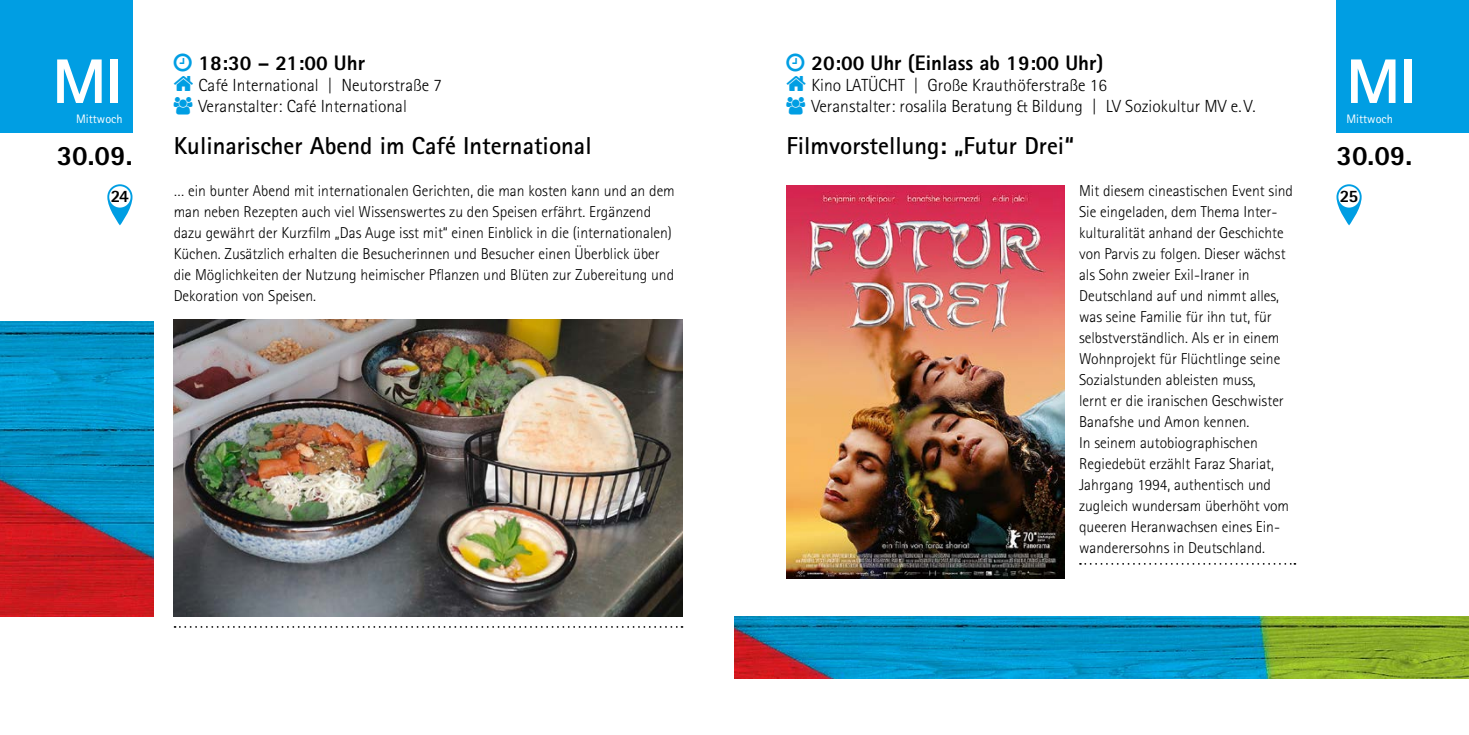
<style>
.page{position:relative;width:1469px;height:735px;background:#fff}
.page>*{position:absolute;margin:0;border:0;box-sizing:border-box;transform-origin:0 0}
.t1{font:800 63px "Rotis Sans Serif";color:#fff}
.t2{font:800 28px "Rotis Sans Serif";color:#000}
.t3{font:700 24.5px "Rotis Sans Serif";color:#000}
.t4{font:800 21px "Rotis Sans Serif";color:#000}
.t5{font:300 17.5px/21px "Rotis Sans Serif";color:#000}
.t6{font:800 17.5px "Rotis Sans Serif";color:#000}
.t7{font:300 15.75px/21px "Rotis Sans Serif";color:#000}
.t8{font:12.25px "Rotis Sans Serif";color:#fff}
</style>
<div class="page">
<svg style="left:1079px;top:563px;width:216px;height:1px"></svg>
<div style="left:1336px;top:0;width:132px;height:132px;background:#009ee3"></div>
<div style="left:0;top:0;width:132px;height:132px;background:#009ee3"></div>
<svg style="left:174px;top:626px;width:508px;height:1px"></svg>
<img style="left:174px;top:319px;width:508px;height:296px">
<img style="left:786px;top:185px;width:278px;height:393px">
<img style="left:0;top:321px;width:154px;height:294px">
<img style="left:734px;top:616px;width:734px;height:61px">
<svg style="left:107px;top:184px;width:25px;height:41px"></svg>
<div style="left:109px;top:186px;width:22px;height:21px;background:#fff;border-radius:50%"></div>
<svg style="left:1336px;top:184px;width:25px;height:41px"></svg>
<div style="left:1338px;top:186px;width:21px;height:21px;background:#fff;border-radius:50%"></div>
<h3 class="t4" style="left:811px;top:49px;width:294px">20:00 Uhr (Einlass ab 19:00 Uhr)</h3>
<p class="t5" style="left:811px;top:74px;width:446px">Kino LATÜCHT | Große Krauthöferstraße 16<br>Veranstalter: rosalila Beratung &amp; Bildung | LV Soziokultur MV e.V.</p>
<h3 class="t3" style="left:786px;top:130px;width:289px">Filmvorstellung: „Futur Drei“</h3>
<p class="t7" style="left:1079px;top:180px;width:215px">Mit diesem cineastischen Event sind Sie eingeladen, dem Thema Inter&shy;kulturalität anhand der Geschichte von Parvis zu folgen. Dieser wächst als Sohn zweier Exil-Iraner in Deutschland auf und nimmt alles, was seine Familie für ihn tut, für selbstverständlich. Als er in einem Wohnprojekt für Flüchtlinge seine Sozialstunden ableisten muss,<br>lernt er die iranischen Geschwister Banafshe und Amon kennen.<br>In seinem autobiographischen Regiedebüt erzählt Faraz Shariat, Jahrgang 1994, authentisch und zugleich wundersam überhöht vom queeren Heranwachsen eines Ein&shy;wanderersohns in Deutschland.</p>
<h3 class="t4" style="left:198px;top:49px;width:168px">18:30 – 21:00 Uhr</h3>
<p class="t5" style="left:198px;top:74px;width:245px">Café International | Neutorstraße 7<br>Veranstalter: Café International</p>
<h3 class="t3" style="left:174px;top:130px;width:419px">Kulinarischer Abend im Café International</h3>
<p class="t7" style="left:174px;top:180px;width:502px">… ein bunter Abend mit internationalen Gerichten, die man kosten kann und an dem man neben Rezepten auch viel Wissenswertes zu den Speisen erfährt. Ergänzend dazu gewährt der Kurzfilm „Das Auge isst mit“ einen Einblick in die (internationalen)<br>Küchen. Zusätzlich erhalten die Besucherinnen und Besucher einen Überblick über die Möglichkeiten der Nutzung heimischer Pflanzen und Blüten zur Zubereitung und Dekoration von Speisen.</p>
<h1 class="t1" style="left:53px;top:41px;width:71px">MI</h1>
<p class="t8" style="left:76px;top:111px;width:48px">Mittwoch</p>
<h2 class="t2" style="left:57px;top:137px;width:77px">30.09.</h2>
<h1 class="t1" style="left:1346px;top:41px;width:71px">MI</h1>
<p class="t8" style="left:1346px;top:111px;width:48px">Mittwoch</p>
<h2 class="t2" style="left:1336px;top:137px;width:77px">30.09.</h2>
<p class="t6" style="left:111px;top:185px;width:20px">24</p>
<p class="t6" style="left:1339px;top:185px;width:20px">25</p>
</div>
